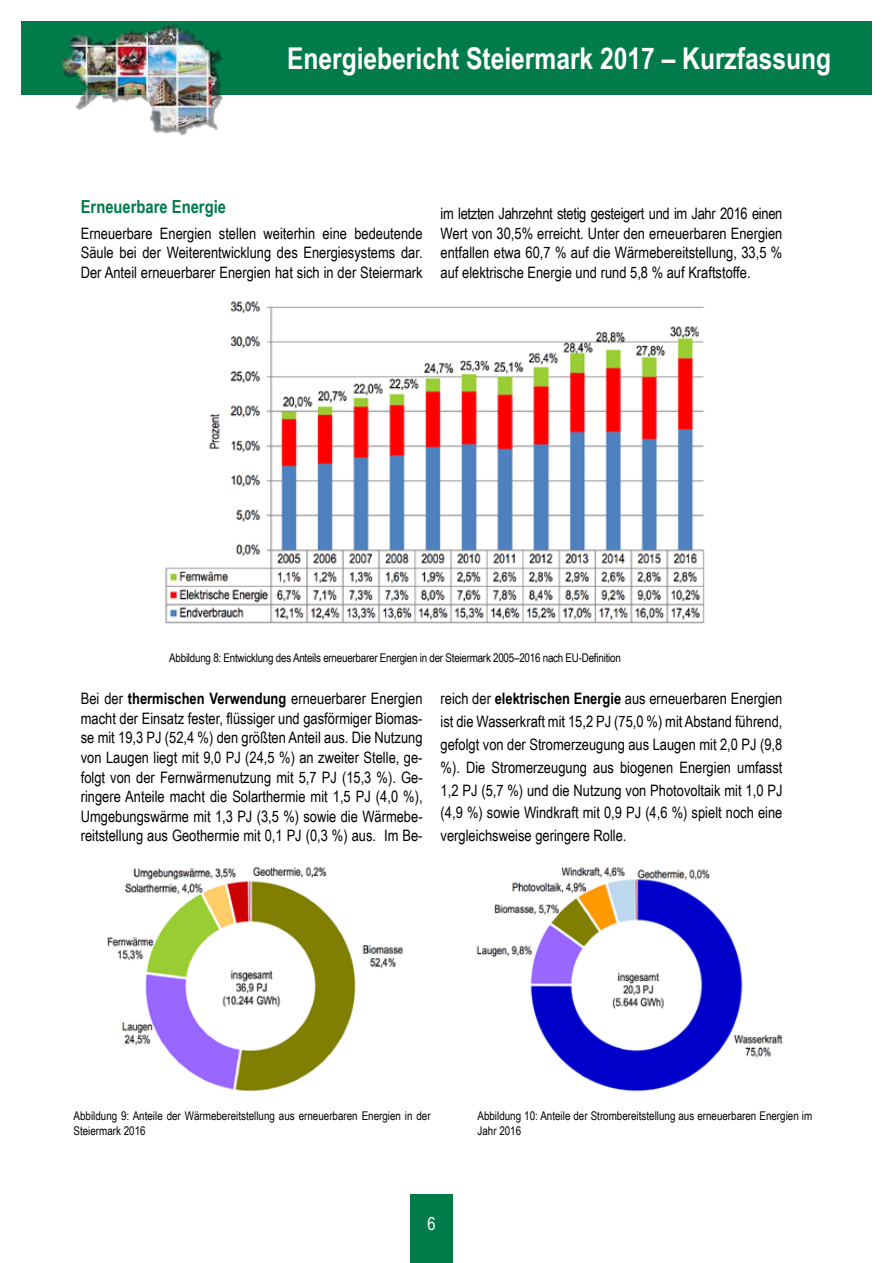
<style>
.page{position:relative;width:893px;height:1263px;background:#fff}
.page>*{position:absolute;margin:0;border:0;box-sizing:border-box;transform-origin:0 0}
.t1{font:700 30px "Arial Narrow";color:#fff}
.t2{font:700 18px "Arial Narrow";color:#007b49}
.t3{font:18px "Arial Narrow";color:#fff}
.t4{font:15.75px/19.5px "Arial Narrow";color:#000;text-align:justify}
.t5{font:12px/15px "Arial Narrow";color:#000}
.t6{font:12px "Arial Narrow";letter-spacing:-.02em;color:#000}
.s1{font-weight:700}
</style>
<div class="page">
<div style="left:410px;top:1195px;width:43px;height:68px;background:#007b49"></div>
<div style="left:21px;top:21px;width:851px;height:73px;background:#007b49"></div>
<img style="left:107px;top:867px;width:297px;height:224px">
<img style="left:476px;top:867px;width:307px;height:225px">
<img style="left:165px;top:301px;width:540px;height:323px">
<div style="left:61px;top:24px;width:164px;height:112px;background:#000;opacity:.4"></div>
<img style="left:61px;top:24px;width:161px;height:110px">
<img style="left:61px;top:25px;width:106px;height:52px">
<h1 class="t1" style="left:287px;top:35px;width:546px">Energiebericht Steiermark 2017 – Kurzfassung</h1>
<p class="t2" style="left:81px;top:193px;width:147px">Erneuerbare Energie</p>
<p class="t4" style="left:81px;top:223px;width:343px">Erneuerbare Energien stellen weiterhin eine bedeutende Säule bei der Weiterentwicklung des Energiesystems dar.<br>Der Anteil erneuerbarer Energien hat sich in der Steiermark</p>
<p class="t4" style="left:441px;top:204px;width:343px">im letzten Jahrzehnt stetig gesteigert und im Jahr 2016 einen Wert von 30,5% erreicht. Unter den erneuerbaren Energien entfallen etwa 60,7 % auf die Wärmebereitstellung, 33,5 % auf elektrische Energie und rund 5,8 % auf Kraftstoffe.</p>
<p class="t6" style="left:169px;top:649px;width:453px">Abbildung 8: Entwicklung des Anteils erneuerbarer Energien in der Steiermark 2005–2016 nach EU-Definition</p>
<p class="t4" style="left:81px;top:688px;width:343px">Bei der <span class="s1">thermischen Verwendung</span> erneuerbarer Energien macht der Einsatz fester, flüssiger und gasförmiger Biomas&shy;se mit 19,3 PJ (52,4 %) den größten Anteil aus. Die Nutzung von Laugen liegt mit 9,0 PJ (24,5 %) an zweiter Stelle, ge&shy;folgt von der Fernwärmenutzung mit 5,7 PJ (15,3 %). Ge&shy;ringere Anteile macht die Solarthermie mit 1,5 PJ (4,0 %), Umgebungswärme mit 1,3 PJ (3,5 %) sowie die Wärmebe&shy;reitstellung aus Geothermie mit 0,1 PJ (0,3 %) aus. Im Be-</p>
<p class="t4" style="left:441px;top:687px;width:343px;line-height:22.8px">reich der <span class="s1">elektrischen Energie</span> aus erneuerbaren Energien ist die Wasserkraft mit 15,2 PJ (75,0 %) mit Abstand führend, gefolgt von der Stromerzeugung aus Laugen mit 2,0 PJ (9,8 %). Die Stromerzeugung aus biogenen Energien umfasst 1,2 PJ (5,7 %) und die Nutzung von Photovoltaik mit 1,0 PJ (4,9 %) sowie Windkraft mit 0,9 PJ (4,6 %) spielt noch eine vergleichsweise geringere Rolle.</p>
<p class="t5" style="left:74px;top:1108px;width:359px">Abbildung 9: Anteile der Wärmebereitstellung aus erneuerbaren Energien in der<br>Steiermark 2016</p>
<p class="t5" style="left:477px;top:1108px;width:336px">Abbildung 10: Anteile der Strombereitstellung aus erneuerbaren Energien im<br>Jahr 2016</p>
<p class="t3" style="left:427px;top:1210px;width:10px">6</p>
</div>
